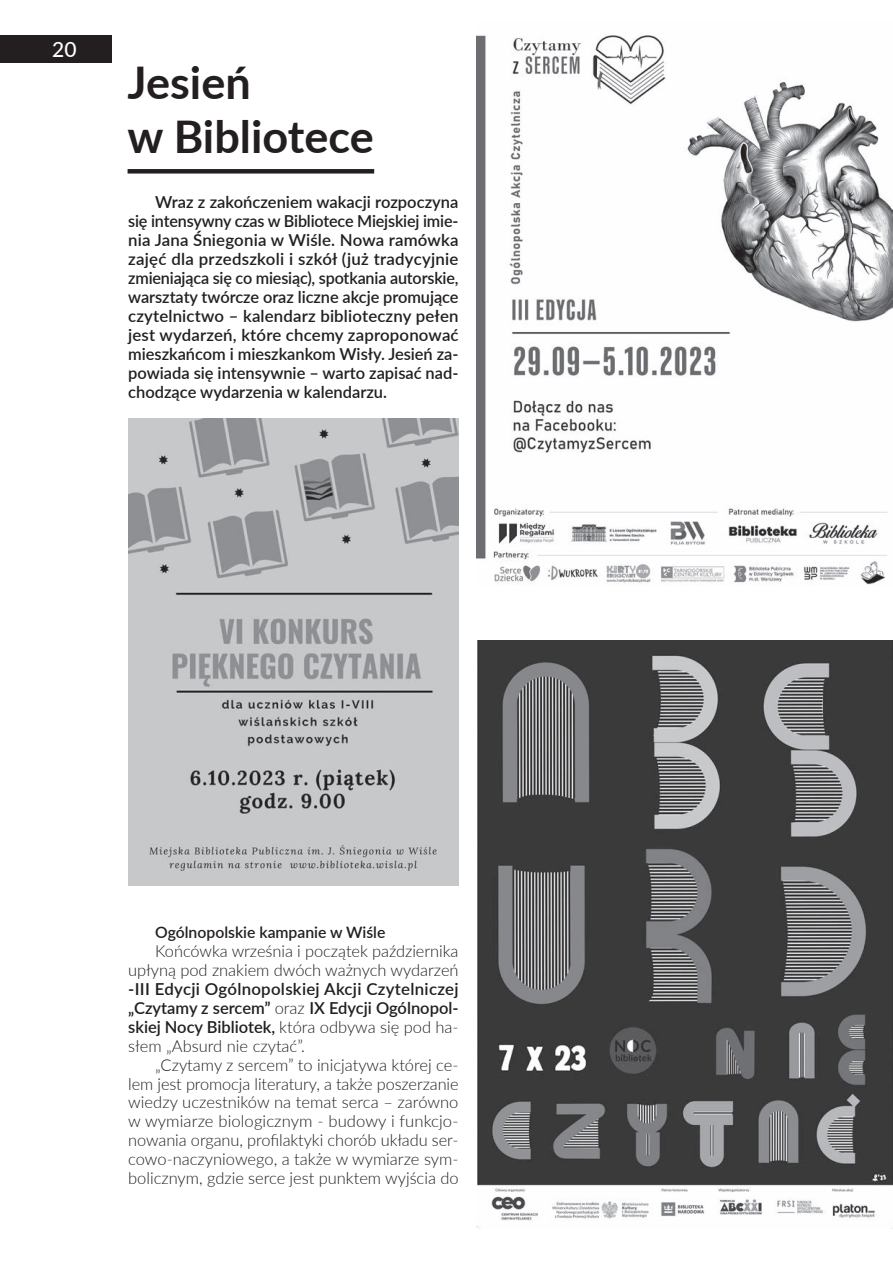
<style>
.page{position:relative;width:893px;height:1263px;background:#fff}
.page>*{position:absolute;margin:0;border:0;box-sizing:border-box;transform-origin:0 0}
.t1{font:700 45px/54px "Lato";color:#231f20}
.t2{font:500 21px "Lato";color:#fff}
.t3{font:600 16.5px/18.9px "Lato";color:#231f20;text-align:justify}
.t4{font:300 16.5px/19px "Lato";color:#231f20;text-align:right}
.t5{font:600 15.75px "Lato";color:#231f20}
.s1{font-weight:300}
</style>
<div class="page">
<div style="left:0;top:36px;width:112px;height:27px;background:#231f20"></div>
<div style="left:128px;top:169px;width:246px;height:5px;background:#231f20"></div>
<img style="left:477px;top:32px;width:416px;height:553px">
<img style="left:477px;top:640px;width:416px;height:589px">
<img style="left:128px;top:418px;width:331px;height:468px">
<p class="t2" style="left:52px;top:34px;width:26px">20</p>
<h1 class="t1" style="left:128px;top:54px;width:248px">Jesień<br>w Bibliotece</h1>
<p class="t3" style="left:128px;top:192px;width:332px;text-indent:27px">Wraz z zakończeniem wakacji rozpoczyna się intensywny czas w Bibliotece Miejskiej imie&shy;nia Jana Śniegonia w Wiśle. Nowa ramówka zajęć dla przedszkoli i szkół (już tradycyjnie zmieniająca się co miesiąc), spotkania autorskie, warsztaty twórcze oraz liczne akcje promujące czytelnictwo – kalendarz biblioteczny pełen jest wydarzeń, które chcemy zaproponować mieszkańcom i mieszkankom Wisły. Jesień za&shy;powiada się intensywnie – warto zapisać nad&shy;chodzące wydarzenia w kalendarzu.</p>
<p class="t5" style="left:155px;top:920px;width:232px">Ogólnopolskie kampanie w Wiśle</p>
<p class="t4" style="left:128px;top:941px;width:332px">Końcówka września i początek października upłyną pod znakiem dwóch ważnych wydarzeń</p>
<p class="t3" style="left:128px;top:978px;width:332px">-III Edycji Ogólnopolskiej Akcji Czytelniczej „Czytamy z sercem” <span class="s1">oraz</span> IX Edycji Ogólnopol&shy;skiej Nocy Bibliotek, <span class="s1">która odbywa się pod ha&shy;słem „Absurd nie czytać”.</span></p>
<p class="t4" style="left:128px;top:1054px;width:332px;text-align:justify;text-indent:27px">„Czytamy z sercem” to inicjatywa której ce&shy;lem jest promocja literatury, a także poszerzanie wiedzy uczestników na temat serca – zarówno w wymiarze biologicznym - budowy i funkcjo&shy;nowania organu, profilaktyki chorób układu ser&shy;cowo-naczyniowego, a także w wymiarze sym&shy;bolicznym, gdzie serce jest punktem wyjścia do</p>
</div>
